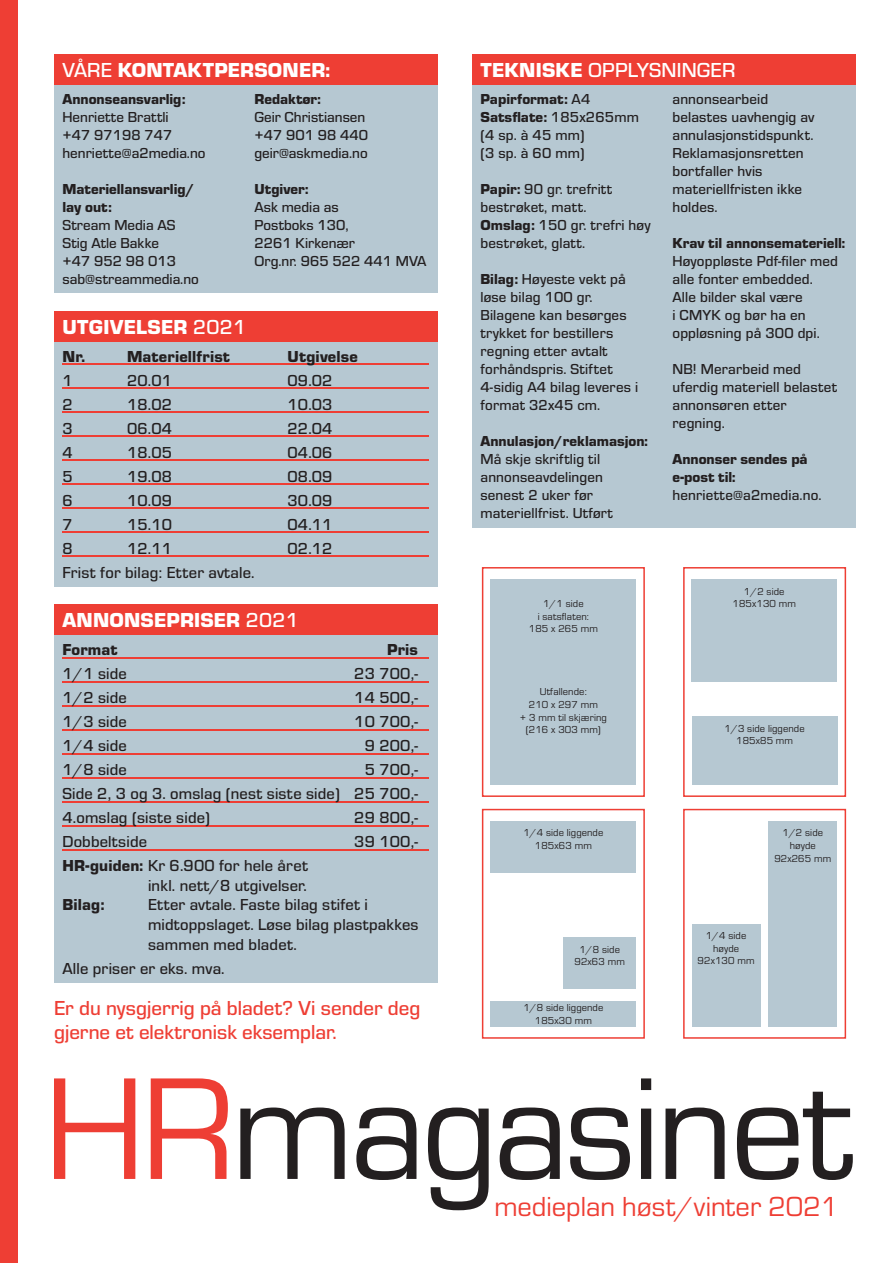
<style>
.page{position:relative;width:893px;height:1263px;background:#fff}
.page>*{position:absolute;margin:0;border:0;box-sizing:border-box;transform-origin:0 0}
.t1{font:28.5px "Eurostile";color:#ee3e34}
.t2{font:500 21px/24px "Eurostile";color:#ee3e34}
.t3{font:900 21px "Eurostile";letter-spacing:.01em;color:#fff}
.t4{font:500 21px "Eurostile";letter-spacing:.01em;color:#fff}
.t5{font:500 16.5px/19.8px "Eurostile";letter-spacing:.01em;color:#231f20;text-align:justify}
.t6{font:900 16.5px "Eurostile";letter-spacing:.01em;color:#231f20}
.t7{font:500 15px/18px "Eurostile";letter-spacing:.01em;color:#231f20}
.t8{font:900 15px/18px "Eurostile";color:#231f20}
.t9{font:10.5px/12.6px "Eurostile";letter-spacing:.01em;color:#231f20;text-align:center}
.s1{font-weight:500}
.s2{font-weight:900}
</style>
<div class="page">
<div style="left:0;top:0;width:17px;height:1263px;background:#ee3e34"></div>
<div style="left:472px;top:54px;width:384px;height:31px;background:#ee3e34"></div>
<div style="left:54px;top:54px;width:384px;height:31px;background:#ee3e34"></div>
<div style="left:54px;top:85px;width:384px;height:208px;background:#b6c8d2"></div>
<div style="left:54px;top:311px;width:384px;height:31px;background:#ee3e34"></div>
<div style="left:54px;top:342px;width:384px;height:244px;background:#b6c8d2"></div>
<hr style="left:63px;top:364px;width:366px;height:1px;background:#ee3e34">
<hr style="left:63px;top:388px;width:366px;height:1px;background:#ee3e34">
<hr style="left:63px;top:412px;width:366px;height:1px;background:#ee3e34">
<hr style="left:63px;top:436px;width:366px;height:1px;background:#ee3e34">
<hr style="left:63px;top:460px;width:366px;height:1px;background:#ee3e34">
<hr style="left:63px;top:484px;width:366px;height:1px;background:#ee3e34">
<hr style="left:63px;top:508px;width:366px;height:1px;background:#ee3e34">
<hr style="left:63px;top:532px;width:366px;height:1px;background:#ee3e34">
<hr style="left:63px;top:556px;width:366px;height:1px;background:#ee3e34">
<div style="left:54px;top:604px;width:384px;height:31px;background:#ee3e34"></div>
<div style="left:54px;top:635px;width:384px;height:347px;background:#b6c8d2"></div>
<hr style="left:63px;top:657px;width:366px;height:1px;background:#ee3e34">
<hr style="left:63px;top:681px;width:366px;height:1px;background:#ee3e34">
<hr style="left:63px;top:705px;width:366px;height:1px;background:#ee3e34">
<hr style="left:63px;top:729px;width:366px;height:1px;background:#ee3e34">
<hr style="left:63px;top:753px;width:366px;height:1px;background:#ee3e34">
<hr style="left:63px;top:777px;width:366px;height:1px;background:#ee3e34">
<hr style="left:63px;top:801px;width:366px;height:1px;background:#ee3e34">
<hr style="left:63px;top:825px;width:366px;height:1px;background:#ee3e34">
<hr style="left:63px;top:849px;width:366px;height:1px;background:#ee3e34">
<div style="left:472px;top:85px;width:384px;height:442px;background:#b6c8d2"></div>
<svg style="left:240px;top:1078px;width:613px;height:132px"></svg>
<svg style="left:54px;top:1078px;width:174px;height:101px"></svg>
<div style="left:683px;top:567px;width:163px;height:230px;border:2px solid #ee3e34"></div>
<div style="left:482px;top:567px;width:163px;height:230px;border:2px solid #ee3e34"></div>
<div style="left:683px;top:809px;width:163px;height:230px;border:2px solid #ee3e34"></div>
<div style="left:482px;top:809px;width:163px;height:230px;border:2px solid #ee3e34"></div>
<div style="left:491px;top:579px;width:145px;height:206px;background:#b6c8d2"></div>
<div style="left:491px;top:821px;width:145px;height:51px;background:#b6c8d2"></div>
<div style="left:768px;top:821px;width:69px;height:206px;background:#b6c8d2"></div>
<div style="left:692px;top:924px;width:68px;height:103px;background:#b6c8d2"></div>
<div style="left:491px;top:1001px;width:145px;height:26px;background:#b6c8d2"></div>
<div style="left:563px;top:937px;width:73px;height:51px;background:#b6c8d2"></div>
<div style="left:692px;top:716px;width:145px;height:69px;background:#b6c8d2"></div>
<div style="left:692px;top:579px;width:145px;height:103px;background:#b6c8d2"></div>
<h2 class="t3" style="left:63px;top:54px;width:269px"><span class="s1">VÅRE</span> KONTAKTPERSONER:</h2>
<h2 class="t4" style="left:480px;top:55px;width:256px"><span class="s2">TEKNISKE</span> OPPLYSNINGER</h2>
<p class="t8" style="left:63px;top:89px;width:124px">Annonseansvarlig:</p>
<p class="t7" style="left:63px;top:107px;width:145px">Henriette Brattli<br>+47 97198 747 henriette@a2media.no</p>
<p class="t8" style="left:63px;top:179px;width:133px">Materiellansvarlig/ lay out:</p>
<p class="t7" style="left:63px;top:215px;width:138px">Stream Media AS<br>Stig Atle Bakke<br>+47 952 98 013 sab@streammedia.no</p>
<p class="t7" style="left:480px;top:89px;width:160px"><span class="s2">Papirformat:</span> A4<br><span class="s2">Satsflate:</span> 185x265mm (4 sp. à 45 mm)<br>(3 sp. à 60 mm)</p>
<p class="t7" style="left:480px;top:179px;width:172px"><span class="s2">Papir:</span> 90 gr. trefritt bestrøket, matt.<br><span class="s2">Omslag:</span> 150 gr. trefri høy bestrøket, glatt.</p>
<p class="t7" style="left:480px;top:269px;width:159px"><span class="s2">Bilag:</span> Høyeste vekt på løse bilag 100 gr.<br>Bilagene kan besørges trykket for bestillers regning etter avtalt forhåndspris. Stiftet<br>4-sidig A4 bilag leveres i format 32x45 cm.</p>
<p class="t8" style="left:480px;top:431px;width:169px">Annulasjon/reklamasjon:</p>
<p class="t7" style="left:480px;top:449px;width:134px">Må skje skriftlig til annonseavdelingen senest 2 uker før materiellfrist. Utført</p>
<p class="t8" style="left:254px;top:89px;width:68px">Redaktør:</p>
<p class="t7" style="left:254px;top:107px;width:115px">Geir Christiansen +47 901 98 440 geir@askmedia.no</p>
<p class="t8" style="left:254px;top:179px;width:55px">Utgiver:</p>
<p class="t7" style="left:254px;top:197px;width:173px">Ask media as<br>Postboks 130,<br>2261 Kirkenær<br>Org.nr. 965 522 441 MVA</p>
<p class="t7" style="left:672px;top:89px;width:144px">annonsearbeid belastes uavhengig av annulasjonstidspunkt.<br>Reklamasjonsretten bortfaller hvis materiellfristen ikke holdes.</p>
<p class="t8" style="left:672px;top:233px;width:174px">Krav til annonsemateriell:</p>
<p class="t7" style="left:672px;top:251px;width:167px">Høyoppløste Pdf-filer med alle fonter embedded.<br>Alle bilder skal være<br>i CMYK og bør ha en oppløsning på 300 dpi.</p>
<p class="t7" style="left:672px;top:359px;width:166px">NB! Merarbeid med uferdig materiell belastet annonsøren etter regning.</p>
<p class="t8" style="left:672px;top:449px;width:137px">Annonser sendes på e-post til:</p>
<p class="t7" style="left:672px;top:485px;width:150px">henriette@a2media.no.</p>
<h2 class="t3" style="left:63px;top:311px;width:185px">UTGIVELSER <span class="s1">2021</span></h2>
<p class="t6" style="left:63px;top:344px;width:24px">Nr.</p>
<p class="t6" style="left:127px;top:344px;width:105px">Materiellfrist</p>
<p class="t6" style="left:287px;top:344px;width:72px">Utgivelse</p>
<p class="t5" style="left:63px;top:369px;width:12px">1</p>
<p class="t5" style="left:127px;top:369px;width:47px">20.01</p>
<p class="t5" style="left:287px;top:369px;width:47px">09.02</p>
<p class="t5" style="left:63px;top:393px;width:12px">2</p>
<p class="t5" style="left:127px;top:393px;width:47px">18.02</p>
<p class="t5" style="left:287px;top:393px;width:47px">10.03</p>
<p class="t5" style="left:63px;top:417px;width:12px">3</p>
<p class="t5" style="left:127px;top:417px;width:47px">06.04</p>
<p class="t5" style="left:287px;top:417px;width:47px">22.04</p>
<p class="t5" style="left:63px;top:441px;width:12px">4</p>
<p class="t5" style="left:127px;top:441px;width:47px">18.05</p>
<p class="t5" style="left:287px;top:441px;width:47px">04.06</p>
<p class="t5" style="left:63px;top:465px;width:12px">5</p>
<p class="t5" style="left:127px;top:465px;width:47px">19.08</p>
<p class="t5" style="left:287px;top:465px;width:47px">08.09</p>
<p class="t5" style="left:63px;top:489px;width:12px">6</p>
<p class="t5" style="left:127px;top:489px;width:47px">10.09</p>
<p class="t5" style="left:287px;top:489px;width:47px">30.09</p>
<p class="t5" style="left:63px;top:513px;width:12px">7</p>
<p class="t5" style="left:127px;top:513px;width:47px">15.10</p>
<p class="t5" style="left:287px;top:513px;width:47px">04.11</p>
<p class="t5" style="left:63px;top:537px;width:12px">8</p>
<p class="t5" style="left:127px;top:537px;width:47px">12.11</p>
<p class="t5" style="left:287px;top:537px;width:47px">02.12</p>
<p class="t5" style="left:63px;top:561px;width:194px">Frist for bilag: Etter avtale.</p>
<h2 class="t3" style="left:63px;top:605px;width:238px">ANNONSEPRISER <span class="s1">2021</span></h2>
<p class="t6" style="left:63px;top:637px;width:57px">Format</p>
<p class="t6" style="left:387px;top:637px;width:32px">Pris</p>
<p class="t5" style="left:63px;top:662px;width:66px">1/1 side</p>
<p class="t5" style="left:354px;top:662px;width:65px">23 700,-</p>
<p class="t5" style="left:63px;top:686px;width:66px">1/2 side</p>
<p class="t5" style="left:354px;top:686px;width:65px">14 500,-</p>
<p class="t5" style="left:63px;top:710px;width:66px">1/3 side</p>
<p class="t5" style="left:354px;top:710px;width:65px">10 700,-</p>
<p class="t5" style="left:63px;top:735px;width:66px">1/4 side</p>
<p class="t5" style="left:365px;top:735px;width:55px">9 200,-</p>
<p class="t5" style="left:63px;top:759px;width:66px">1/8 side</p>
<p class="t9" style="left:732px;top:584px;width:65px">1/2 side<br>185x130 mm</p>
<p class="t9" style="left:529px;top:597px;width:70px">1/1 side<br>i satsflaten:<br>185 x 265 mm</p>
<p class="t9" style="left:520px;top:685px;width:89px">Utfallende:<br>210 x 297 mm<br>+ 3 mm til skjæring (216 x 303 mm)</p>
<p class="t9" style="left:725px;top:721px;width:82px">1/3 side liggende<br>185x85 mm</p>
<p class="t5" style="left:63px;top:756px;width:357px;line-height:24px;text-indent:302px">5 700,- Side 2, 3 og 3. omslag (nest siste side) 25 700,- 4.omslag (siste side)</p>
<p class="t5" style="left:354px;top:807px;width:65px">29 800,-</p>
<p class="t5" style="left:63px;top:831px;width:86px">Dobbeltside</p>
<p class="t5" style="left:354px;top:831px;width:65px">39 100,-</p>
<p class="t5" style="left:63px;top:855px;width:247px;text-align:right"><span class="s2">HR-guiden:</span> Kr 6.900 for hele året inkl. nett/8 utgivelser.</p>
<p class="t6" style="left:63px;top:893px;width:44px">Bilag:</p>
<p class="t5" style="left:148px;top:894px;width:272px;text-align:left">Etter avtale. Faste bilag stifet i midtoppslaget. Løse bilag plastpakkes sammen med bladet.</p>
<p class="t5" style="left:63px;top:958px;width:164px">Alle priser er eks. mva.</p>
<h2 class="t2" style="left:54px;top:995px;width:368px">Er du nysgjerrig på bladet? Vi sender deg gjerne et elektronisk eksemplar.</h2>
<p class="t9" style="left:523px;top:826px;width:82px">1/4 side liggende<br>185x63 mm</p>
<p class="t9" style="left:774px;top:826px;width:58px">1/2 side høyde<br>92x265 mm</p>
<p class="t9" style="left:574px;top:942px;width:52px">1/8 side<br>92x63 mm</p>
<p class="t9" style="left:523px;top:1001px;width:82px">1/8 side liggende<br>185x30 mm</p>
<p class="t9" style="left:698px;top:929px;width:58px">1/4 side høyde<br>92x130 mm</p>
<h1 class="t1" style="left:494px;top:1187px;width:346px">medieplan høst/vinter 2021</h1>
</div>
